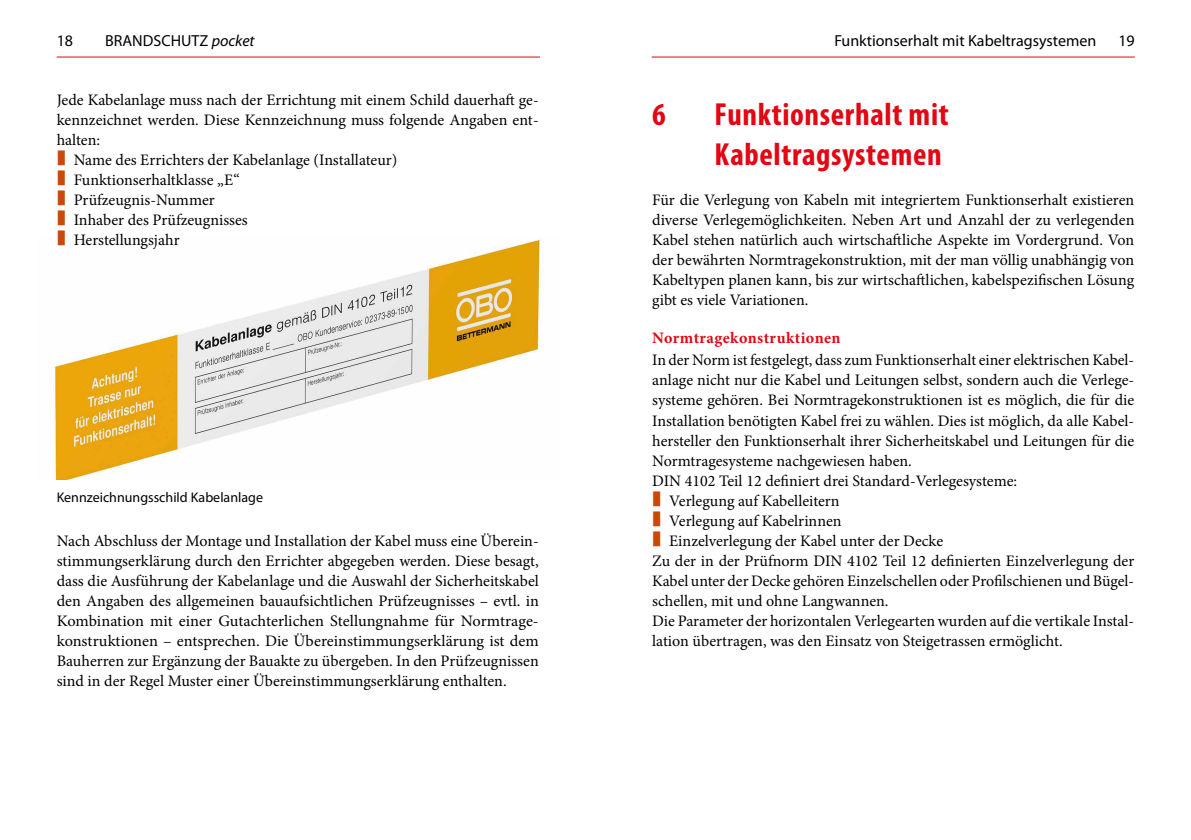
<style>
.page{position:relative;width:1191px;height:840px;background:#fff}
.page>*{position:absolute;margin:0;border:0;box-sizing:border-box;transform-origin:0 0}
.t1{font:700 condensed 32px/40px "Myriad Pro";letter-spacing:.02em;color:#e30613}
.t2{font:16px/20px "Minion Pro";color:#000;text-align:justify}
.t3{font:16px "Myriad Pro";color:#000}
.t4{font:700 16px "Minion Pro";letter-spacing:.025em;color:#e30613}
.t5{font:14px "Myriad Pro";color:#000}
.s1{font-style:italic}
</style>
<div class="page">
<hr style="left:651px;top:56px;width:483px;height:1px;background:#e30613">
<hr style="left:57px;top:56px;width:483px;height:1px;background:#e30613">
<img style="left:54px;top:238px;width:488px;height:241px">
<svg style="left:58px;top:238px;width:7px;height:7px"></svg>
<p class="t3" style="left:834px;top:31px;width:263px">Funktionserhalt mit Kabeltragsystemen</p>
<p class="t3" style="left:57px;top:31px;width:18px">18</p>
<p class="t3" style="left:105px;top:31px;width:151px">BRANDSCHUTZ <span class="s1">pocket</span></p>
<p class="t3" style="left:1118px;top:31px;width:18px">19</p>
<p class="t2" style="left:57px;top:90px;width:483px">Jede Kabelanlage muss nach der Errichtung mit einem Schild dauerhaft ge-</p>
<p class="t2" style="left:57px;top:110px;width:483px">kennzeichnet werden. Diese Kennzeichnung muss folgende Angaben ent-</p>
<p class="t2" style="left:57px;top:130px;width:45px">halten:</p>
<p class="t2" style="left:74px;top:150px;width:325px">Name des Errichters der Kabelanlage (Installateur)</p>
<p class="t2" style="left:74px;top:170px;width:168px">Funktionserhaltklasse „E“</p>
<p class="t2" style="left:74px;top:190px;width:143px">Prüfzeugnis-Nummer</p>
<p class="t2" style="left:74px;top:210px;width:176px">Inhaber des Prüfzeugnisses</p>
<p class="t2" style="left:74px;top:230px;width:107px">Herstellungsjahr</p>
<p class="t5" style="left:57px;top:489px;width:208px">Kennzeichnungsschild Kabelanlage</p>
<p class="t2" style="left:57px;top:530px;width:483px">Nach Abschluss der Montage und Installation der Kabel muss eine Überein&shy;stimmungserklärung durch den Errichter abgegeben werden. Diese besagt, dass die Ausführung der Kabelanlage und die Auswahl der Sicherheitskabel den Angaben des allgemeinen bauaufsichtlichen Prüfzeugnisses – evtl. in Kombination mit einer Gutachterlichen Stellungnahme für Normtrage&shy;konstruktionen – entsprechen. Die Übereinstimmungserklärung ist dem Bauherren zur Ergänzung der Bauakte zu übergeben. In den Prüfzeugnissen sind in der Regel Muster einer Übereinstimmungserklärung enthalten.</p>
<h1 class="t1" style="left:652px;top:94px;width:15px">6</h1>
<h1 class="t1" style="left:714px;top:94px;width:236px">Funktionserhalt mit<br>Kabeltragsystemen</h1>
<p class="t2" style="left:652px;top:190px;width:484px">Für die Verlegung von Kabeln mit integriertem Funktionserhalt existieren diverse Verlegemöglichkeiten. Neben Art und Anzahl der zu verlegenden Kabel stehen natürlich auch wirtschaftliche Aspekte im Vordergrund. Von der bewährten Normtragekonstruktion, mit der man völlig unabhängig von Kabeltypen planen kann, bis zur wirtschaftlichen, kabelspezifischen Lösung gibt es viele Variationen.</p>
<p class="t4" style="left:652px;top:326px;width:190px">Normtragekonstruktionen</p>
<p class="t2" style="left:652px;top:350px;width:483px">In der Norm ist festgelegt, dass zum Funktionserhalt einer elektrischen Kabel-</p>
<p class="t2" style="left:652px;top:370px;width:483px">anlage nicht nur die Kabel und Leitungen selbst, sondern auch die Verlege-</p>
<p class="t2" style="left:652px;top:390px;width:483px">systeme gehören. Bei Normtragekonstruktionen ist es möglich, die für die</p>
<p class="t2" style="left:652px;top:410px;width:483px">Installation benötigten Kabel frei zu wählen. Dies ist möglich, da alle Kabel-</p>
<p class="t2" style="left:652px;top:430px;width:483px">hersteller den Funktionserhalt ihrer Sicherheitskabel und Leitungen für die</p>
<p class="t2" style="left:652px;top:450px;width:261px">Normtragesysteme nachgewiesen haben.</p>
<p class="t2" style="left:652px;top:470px;width:366px">DIN 4102 Teil 12 definiert drei Standard-Verlegesysteme:</p>
<p class="t2" style="left:669px;top:490px;width:172px">Verlegung auf Kabelleitern</p>
<p class="t2" style="left:669px;top:510px;width:174px">Verlegung auf Kabelrinnen</p>
<p class="t2" style="left:669px;top:530px;width:275px">Einzelverlegung der Kabel unter der Decke</p>
<p class="t2" style="left:652px;top:550px;width:483px">Zu der in der Prüfnorm DIN 4102 Teil 12 definierten Einzelverlegung der</p>
<p class="t2" style="left:652px;top:570px;width:483px">Kabel unter der Decke gehören Einzelschellen oder Profilschienen und Bügel-</p>
<p class="t2" style="left:652px;top:590px;width:238px">schellen, mit und ohne Langwannen.</p>
<p class="t2" style="left:652px;top:610px;width:483px">Die Parameter der horizontalen Verlegearten wurden auf die vertikale Instal-</p>
<p class="t2" style="left:652px;top:630px;width:412px">lation übertragen, was den Einsatz von Steigetrassen ermöglicht.</p>
</div>
